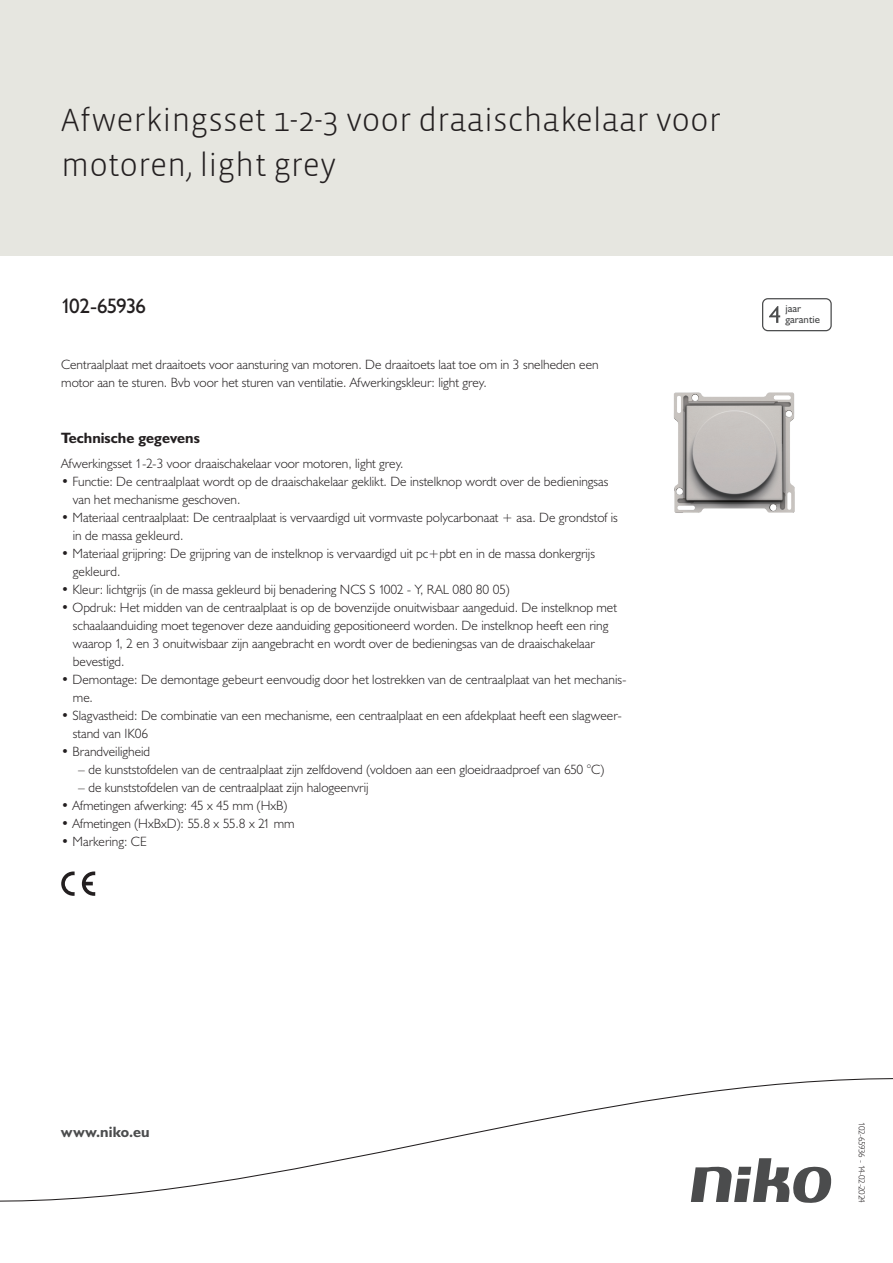
<style>
.page{position:relative;width:893px;height:1263px;background:#fff}
.page>*{position:absolute;margin:0;border:0;box-sizing:border-box;transform-origin:0 0}
.Title_datasheets{font:300 33px/45px "Vista Sans";color:#231f20}
.Article_number{font:21px "Humanist 521 BT";letter-spacing:-.045em;color:#231f20}
.Titles_parts{font:700 15px "Humanist 521 BT";color:#231f20}
.titel_afbeelding{font:700 15px "Humanist 521 BT";letter-spacing:.005em;color:#4b4c4d}
.USP_Bullets{font:300 13.5px/18px "Humanist 521 BT";color:#231f20}
.Platte_tekst_CAB{font:300 13.5px/18px "Humanist 521 BT";color:#231f20}
.USP_Bullets_level_2{font:300 13.5px "Humanist 521 BT";color:#231f20}
.t1{font:10.8px/10.8px "Humanist 521 BT";color:#4b4c4d}
.Revision{font:300 9px "Humanist 521 BT";letter-spacing:-.06em;color:#231f20}
</style>
<div class="page">
<div style="left:0;top:0;width:893px;height:255px;background:#e6e6e0"></div>
<svg style="left:82px;top:871px;width:13px;height:25px"></svg>
<svg style="left:61px;top:871px;width:14px;height:25px"></svg>
<svg style="left:762px;top:298px;width:70px;height:33px"></svg>
<svg style="left:0;top:1078px;width:893px;height:125px"></svg>
<img style="left:673px;top:392px;width:122px;height:121px">
<p class="Title_datasheets" style="left:61px;top:98px;width:661px">Afwerkingsset 1-2-3 voor draaischakelaar voor motoren, light grey</p>
<p class="Article_number" style="left:61px;top:293px;width:87px">102-65936</p>
<p class="t1" style="left:785px;top:303px;width:36px">jaar garantie</p>
<p class="Platte_tekst_CAB" style="left:61px;top:355px;width:539px">Centraalplaat met draaitoets voor aansturing van motoren. De draaitoets laat toe om in 3 snelheden een motor aan te sturen. Bvb voor het sturen van ventilatie. Afwerkingskleur: light grey.</p>
<p class="Titles_parts" style="left:61px;top:429px;width:140px">Technische gegevens</p>
<p class="Platte_tekst_CAB" style="left:61px;top:454px;width:344px">Afwerkingsset 1-2-3 voor draaischakelaar voor motoren, light grey.</p>
<p class="USP_Bullets" style="left:73px;top:472px;width:537px;text-indent:-12px">• Functie: De centraalplaat wordt op de draaischakelaar geklikt. De instelknop wordt over de bedieningsas van het mechanisme geschoven.</p>
<p class="USP_Bullets" style="left:73px;top:508px;width:546px;text-indent:-12px">• Materiaal centraalplaat: De centraalplaat is vervaardigd uit vormvaste polycarbonaat + asa. De grondstof is in de massa gekleurd.</p>
<p class="USP_Bullets" style="left:73px;top:544px;width:524px;text-indent:-12px">• Materiaal grijpring: De grijpring van de instelknop is vervaardigd uit pc+pbt en in de massa donkergrijs gekleurd.</p>
<p class="USP_Bullets" style="left:61px;top:580px;width:450px">• Kleur: lichtgrijs (in de massa gekleurd bij benadering NCS S 1002 - Y, RAL 080 80 05)</p>
<p class="USP_Bullets" style="left:73px;top:598px;width:546px;text-indent:-12px">• Opdruk: Het midden van de centraalplaat is op de bovenzijde onuitwisbaar aangeduid. De instelknop met schaalaanduiding moet tegenover deze aanduiding gepositioneerd worden. De instelknop heeft een ring waarop 1, 2 en 3 onuitwisbaar zijn aangebracht en wordt over de bedieningsas van de draaischakelaar bevestigd.</p>
<p class="USP_Bullets" style="left:73px;top:670px;width:555px;text-indent:-12px">• Demontage: De demontage gebeurt eenvoudig door het lostrekken van de centraalplaat van het mechanis&shy;me.</p>
<p class="USP_Bullets" style="left:73px;top:706px;width:550px;text-indent:-12px">• Slagvastheid: De combinatie van een mechanisme, een centraalplaat en een afdekplaat heeft een slagweer&shy;stand van IK06</p>
<p class="USP_Bullets" style="left:61px;top:742px;width:91px">• Brandveiligheid</p>
<p class="USP_Bullets_level_2" style="left:78px;top:761px;width:527px">– de kunststofdelen van de centraalplaat zijn zelfdovend (voldoen aan een gloeidraadproef van 650 °C)</p>
<p class="USP_Bullets_level_2" style="left:78px;top:779px;width:292px">– de kunststofdelen van de centraalplaat zijn halogeenvrij</p>
<p class="USP_Bullets" style="left:61px;top:796px;width:228px">• Afmetingen afwerking: 45 x 45 mm (HxB)</p>
<p class="USP_Bullets" style="left:61px;top:814px;width:235px">• Afmetingen (HxBxD): 55.8 x 55.8 x 21 mm</p>
<p class="USP_Bullets" style="left:61px;top:832px;width:87px">• Markering: CE</p>
<p class="titel_afbeelding" style="left:61px;top:1122px;width:90px">www.niko.eu</p>
<p class="Revision" style="left:868px;top:1122px;width:82px;rotate:90deg">102-65936 - 14-02-2024</p>
</div>
